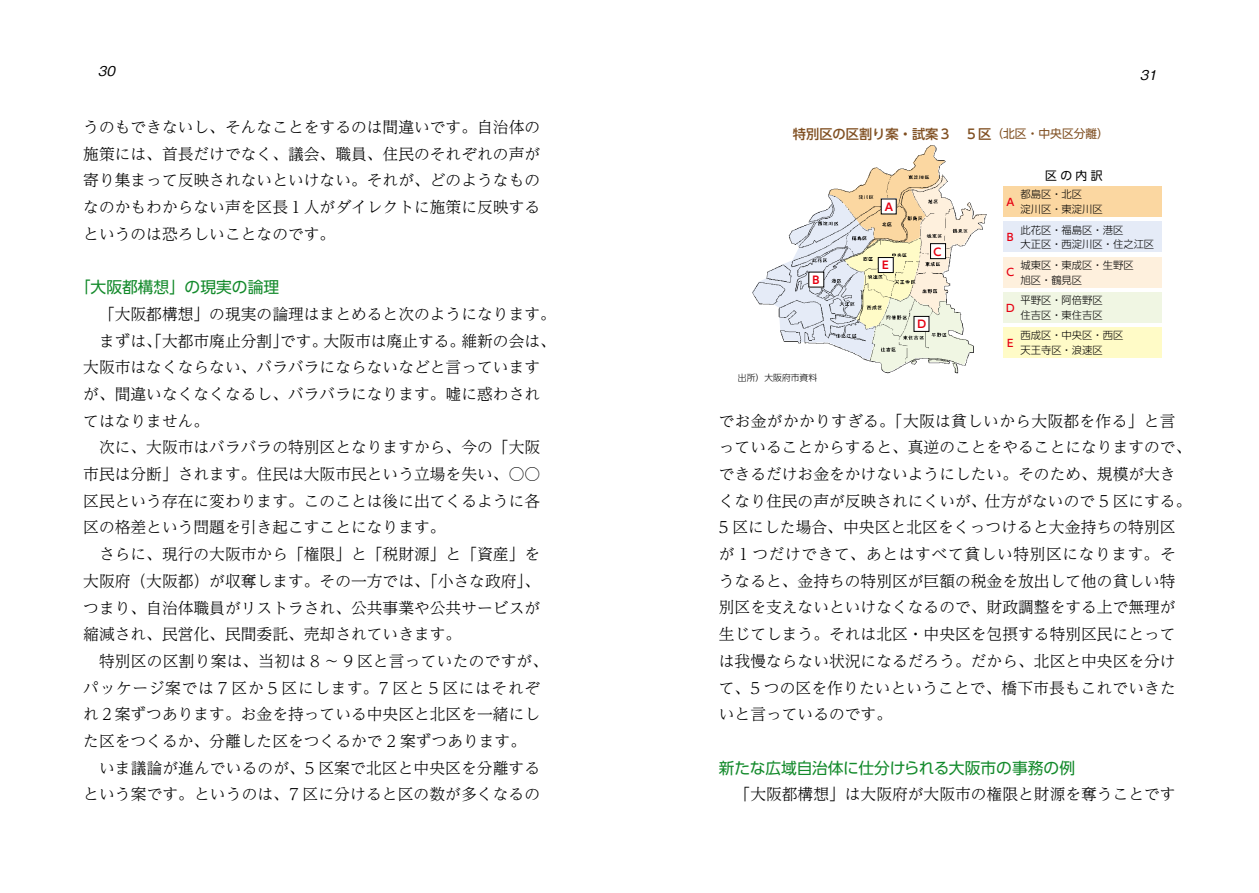
<style>
.page{position:relative;width:1259px;height:893px;background:#fff}
.page>*{position:absolute;margin:0;border:0;box-sizing:border-box;transform-origin:0 0}
.t1{font:300 15.75px/26.7px "UD Reimin Pro";color:#000;text-align:justify}
.t2{font:15.75px "UD Shin Go Pro";color:#138a2b}
.t3{font:300 15.75px "UD Reimin Pro";letter-spacing:.04em;color:#000}
.t4{font:italic 500 13.5px "Gothic BBB Pro";color:#000}
.t5{font:500 13.2px "UD Shin Go Pro";color:#804f21}
.t6{font:11.7px "UD Shin Go Pro";color:#000}
.t7{font:700 10.65px "UD Shin Go Pro De";color:#e60012}
.t8{font:300 10.35px/14.7px "UD Shin Go Pro";color:#000}
.t9{font:500 10.35px "UD Shin Go Pro";color:#e60012}
.t10{font:300 8.85px "UD Shin Go Pro";color:#000}
.s1{font-weight:400;font-size:11.7px}
</style>
<div class="page">
<div style="left:1003px;top:186px;width:158px;height:31px;background:#fbd7a1"></div>
<div style="left:1003px;top:221px;width:158px;height:31px;background:#e5ebf7"></div>
<div style="left:1003px;top:257px;width:158px;height:30px;background:#fef0dd"></div>
<div style="left:1003px;top:292px;width:158px;height:31px;background:#f0f6e3"></div>
<div style="left:1003px;top:327px;width:158px;height:31px;background:#fffbc7"></div>
<img style="left:752px;top:145px;width:235px;height:229px">
<div style="left:881px;top:199px;width:15px;height:15px;background:#fff"></div>
<div style="left:809px;top:272px;width:15px;height:15px;background:#fff"></div>
<div style="left:878px;top:258px;width:15px;height:15px;background:#fff"></div>
<div style="left:878px;top:257px;width:15px;height:16px;border:1px solid #000"></div>
<div style="left:914px;top:316px;width:15px;height:15px;background:#fff"></div>
<div style="left:913px;top:316px;width:16px;height:16px;border:1px solid #000"></div>
<div style="left:930px;top:244px;width:15px;height:15px;background:#fff"></div>
<div style="left:930px;top:243px;width:15px;height:16px;border:1px solid #000"></div>
<p class="t4" style="left:98px;top:60px;width:22px">30</p>
<p class="t4" style="left:1140px;top:64px;width:22px">31</p>
<p class="t1" style="left:83px;top:113px;width:458px">うのもできないし、そんなことをするのは間違いです。自治体の施策には、首長だけでなく、議会、職員、住民のそれぞれの声が寄り集まって反映されないといけない。それが、どのようなものなのかもわからない声を区長１人がダイレクトに施策に反映するというのは恐ろしいことなのです。</p>
<p class="t2" style="left:75px;top:274px;width:206px">「大阪都構想」の現実の論理</p>
<p class="t1" style="left:99px;top:300px;width:458px">「大阪都構想」の現実の論理はまとめると次のようになります。</p>
<p class="t1" style="left:99px;top:327px;width:458px">まずは、「大都市廃止分割」です。大阪市は廃止する。維新の会は、</p>
<p class="t1" style="left:83px;top:353px;width:458px">大阪市はなくならない、バラバラにならないなどと言っています</p>
<p class="t1" style="left:83px;top:380px;width:458px">が、間違いなくなくなるし、バラバラになります。嘘に惑わされ</p>
<p class="t1" style="left:83px;top:407px;width:127px">てはなりません。</p>
<p class="t1" style="left:99px;top:433px;width:442px">次に、大阪市はバラバラの特別区となりますから、今の「大阪</p>
<p class="t1" style="left:83px;top:460px;width:458px">市民は分断」されます。住民は大阪市民という立場を失い、○○</p>
<p class="t1" style="left:83px;top:487px;width:458px">区民という存在に変わります。このことは後に出てくるように各</p>
<p class="t1" style="left:83px;top:513px;width:364px">区の格差という問題を引き起こすことになります。</p>
<p class="t1" style="left:99px;top:540px;width:442px">さらに、現行の大阪市から「権限」と「税財源」と「資産」を</p>
<p class="t1" style="left:83px;top:567px;width:458px">大阪府（大阪都）が収奪します。その一方では、「小さな政府」、</p>
<p class="t1" style="left:83px;top:594px;width:458px">つまり、自治体職員がリストラされ、公共事業や公共サービスが</p>
<p class="t1" style="left:83px;top:620px;width:379px">縮減され、民営化、民間委託、売却されていきます。</p>
<p class="t1" style="left:99px;top:647px;width:450px">特別区の区割り案は、当初は 8 ～ 9 区と言っていたのですが、</p>
<p class="t3" style="left:83px;top:675px;width:458px">パッケージ案では 7 区か 5 区にします。7 区と 5 区にはそれぞ</p>
<p class="t1" style="left:83px;top:700px;width:458px">れ２案ずつあります。お金を持っている中央区と北区を一緒にし</p>
<p class="t1" style="left:83px;top:727px;width:444px">た区をつくるか、分離した区をつくるかで 2 案ずつあります。</p>
<p class="t1" style="left:99px;top:754px;width:443px">いま議論が進んでいるのが、5 区案で北区と中央区を分離する</p>
<p class="t1" style="left:83px;top:780px;width:458px">という案です。というのは、7 区に分けると区の数が多くなるの</p>
<p class="t5" style="left:793px;top:123px;width:318px">特別区の区割り案・試案３　５区<span class="s1">（北区・中央区分離）</span></p>
<p class="t6" style="left:1045px;top:166px;width:59px">区の内訳</p>
<p class="t8" style="left:1020px;top:187px;width:84px">都島区・北区<br>淀川区・東淀川区</p>
<p class="t8" style="left:1020px;top:222px;width:135px">此花区・福島区・港区<br>大正区・西淀川区・住之江区</p>
<p class="t8" style="left:1020px;top:257px;width:115px">城東区・東成区・生野区旭区・鶴見区</p>
<p class="t8" style="left:1020px;top:292px;width:84px">平野区・阿倍野区住吉区・東住吉区</p>
<p class="t8" style="left:1020px;top:328px;width:104px">西成区・中央区・西区天王寺区・浪速区</p>
<p class="t9" style="left:1006px;top:193px;width:9px">A</p>
<p class="t9" style="left:1007px;top:229px;width:8px">B</p>
<p class="t9" style="left:1006px;top:264px;width:9px">C</p>
<p class="t9" style="left:1006px;top:299px;width:10px">D</p>
<p class="t9" style="left:1007px;top:334px;width:8px">E</p>
<p class="t7" style="left:885px;top:198px;width:10px">A</p>
<p class="t7" style="left:933px;top:243px;width:9px">C</p>
<p class="t7" style="left:882px;top:257px;width:8px">E</p>
<p class="t7" style="left:812px;top:271px;width:8px">B</p>
<p class="t7" style="left:917px;top:315px;width:10px">D</p>
<p class="t10" style="left:738px;top:370px;width:81px">出所）大阪府市資料</p>
<p class="t1" style="left:719px;top:407px;width:474px;text-align:left">でお金がかかりすぎる。「大阪は貧しいから大阪都を作る」と言っていることからすると、真逆のことをやることになりますので、できるだけお金をかけないようにしたい。そのため、規模が大きくなり住民の声が反映されにくいが、仕方がないので 5 区にする。<br>5 区にした場合、中央区と北区をくっつけると大金持ちの特別区が 1 つだけできて、あとはすべて貧しい特別区になります。そうなると、金持ちの特別区が巨額の税金を放出して他の貧しい特別区を支えないといけなくなるので、財政調整をする上で無理が生じてしまう。それは北区・中央区を包摂する特別区民にとっては我慢ならない状況になるだろう。だから、北区と中央区を分けて、5 つの区を作りたいということで、橋下市長もこれでいきたいと言っているのです。</p>
<p class="t2" style="left:719px;top:755px;width:358px">新たな広域自治体に仕分けられる大阪市の事務の例</p>
<p class="t1" style="left:734px;top:780px;width:442px">「大阪都構想」は大阪府が大阪市の権限と財源を奪うことです</p>
</div>
